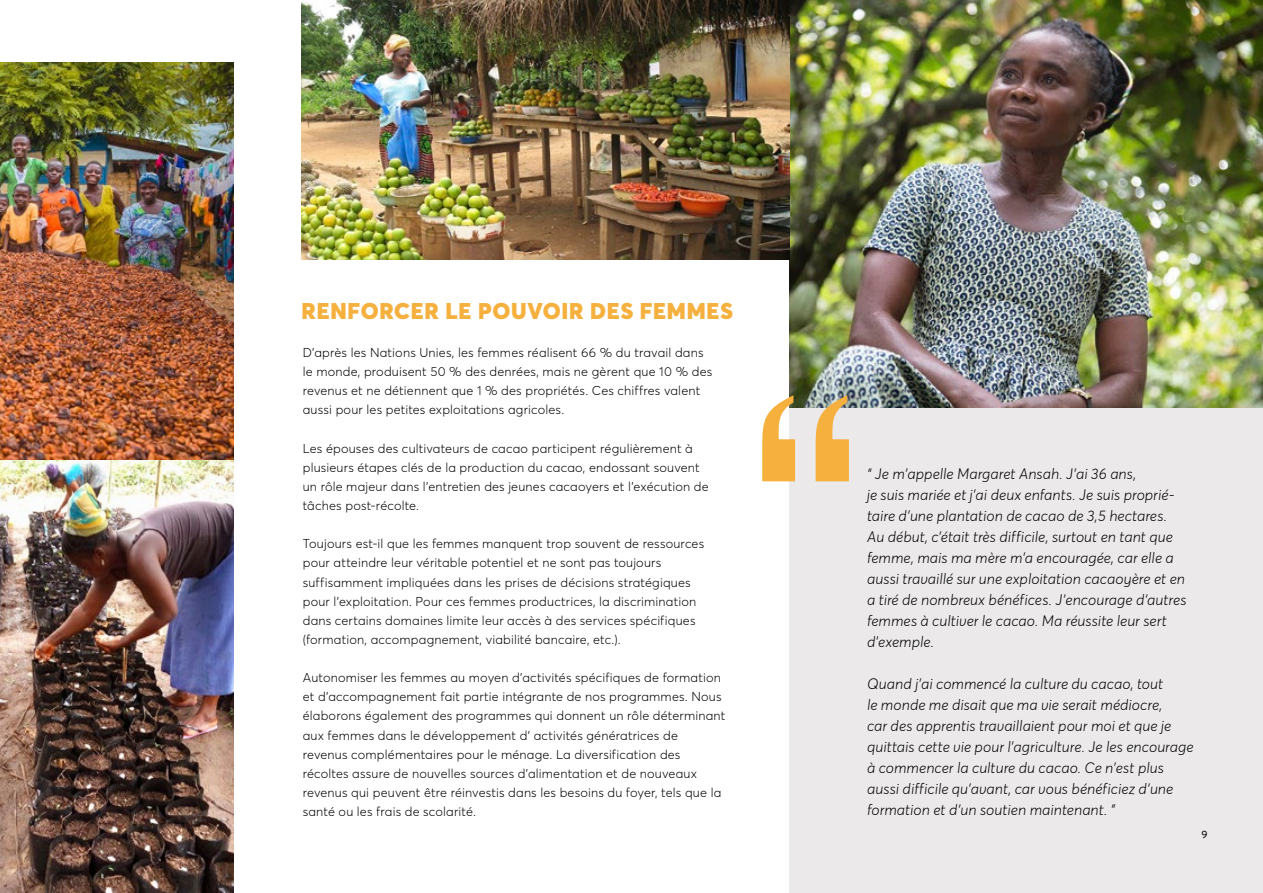
<style>
.page{position:relative;width:1263px;height:893px;background:#fff}
.page>*{position:absolute;margin:0;border:0;box-sizing:border-box;transform-origin:0 0}
.t1{font:900 22.5px "Averta";letter-spacing:.035em;color:#f5b03e}
.t2{font:italic 300 15px/21px "Averta";letter-spacing:.005em;color:#000}
.t3{font:300 12.75px/19.2px "Averta";letter-spacing:.015em;color:#000}
.t4{font:10.5px "Averta";color:#000}
</style>
<div class="page">
<img style="left:789px;top:0;width:474px;height:408px">
<img style="left:301px;top:0;width:488px;height:259px">
<img style="left:0;top:62px;width:233px;height:831px">
<div style="left:789px;top:408px;width:474px;height:485px;background:#ebe9e9"></div>
<svg style="left:762px;top:395px;width:87px;height:86px"></svg>
<h1 class="t1" style="left:302px;top:296px;width:433px">RENFORCER LE POUVOIR DES FEMMES</h1>
<p class="t3" style="left:303px;top:343px;width:411px">D’après les Nations Unies, les femmes réalisent 66 % du travail dans le monde, produisent 50 % des denrées, mais ne gèrent que 10 % des revenus et ne détiennent que 1 % des propriétés. Ces chiffres valent aussi pour les petites exploitations agricoles.</p>
<p class="t3" style="left:303px;top:438px;width:407px">Les épouses des cultivateurs de cacao participent régulièrement à plusieurs étapes clés de la production du cacao, endossant souvent un rôle majeur dans l’entretien des jeunes cacaoyers et l’exécution de tâches post-récolte.</p>
<p class="t3" style="left:303px;top:534px;width:403px">Toujours est-il que les femmes manquent trop souvent de ressources pour atteindre leur véritable potentiel et ne sont pas toujours suffisamment impliquées dans les prises de décisions stratégiques pour l’exploitation. Pour ces femmes productrices, la discrimination dans certains domaines limite leur accès à des services spécifiques (formation, accompagnement, viabilité bancaire, etc.).</p>
<p class="t3" style="left:303px;top:668px;width:424px">Autonomiser les femmes au moyen d’activités spécifiques de formation et d’accompagnement fait partie intégrante de nos programmes. Nous élaborons également des programmes qui donnent un rôle déterminant aux femmes dans le développement d’ activités génératrices de revenus complémentaires pour le ménage. La diversification des récoltes assure de nouvelles sources d’alimentation et de nouveaux revenus qui peuvent être réinvestis dans les besoins du foyer, tels que la santé ou les frais de scolarité.</p>
<p class="t2" style="left:867px;top:464px;width:321px">“ Je m’appelle Margaret Ansah. J’ai 36 ans,<br>je suis mariée et j’ai deux enfants. Je suis proprié&shy;taire d’une plantation de cacao de 3,5 hectares.<br>Au début, c’était très difficile, surtout en tant que femme, mais ma mère m’a encouragée, car elle a aussi travaillé sur une exploitation cacaoyère et en a tiré de nombreux bénéfices. J’encourage d’autres femmes à cultiver le cacao. Ma réussite leur sert d’exemple.</p>
<p class="t2" style="left:867px;top:674px;width:328px">Quand j’ai commencé la culture du cacao, tout<br>le monde me disait que ma vie serait médiocre,<br>car des apprentis travaillaient pour moi et que je quittais cette vie pour l’agriculture. Je les encourage à commencer la culture du cacao. Ce n’est plus aussi difficile qu’avant, car vous bénéficiez d’une formation et d’un soutien maintenant. ”</p>
<p class="t4" style="left:1201px;top:827px;width:8px">9</p>
</div>
